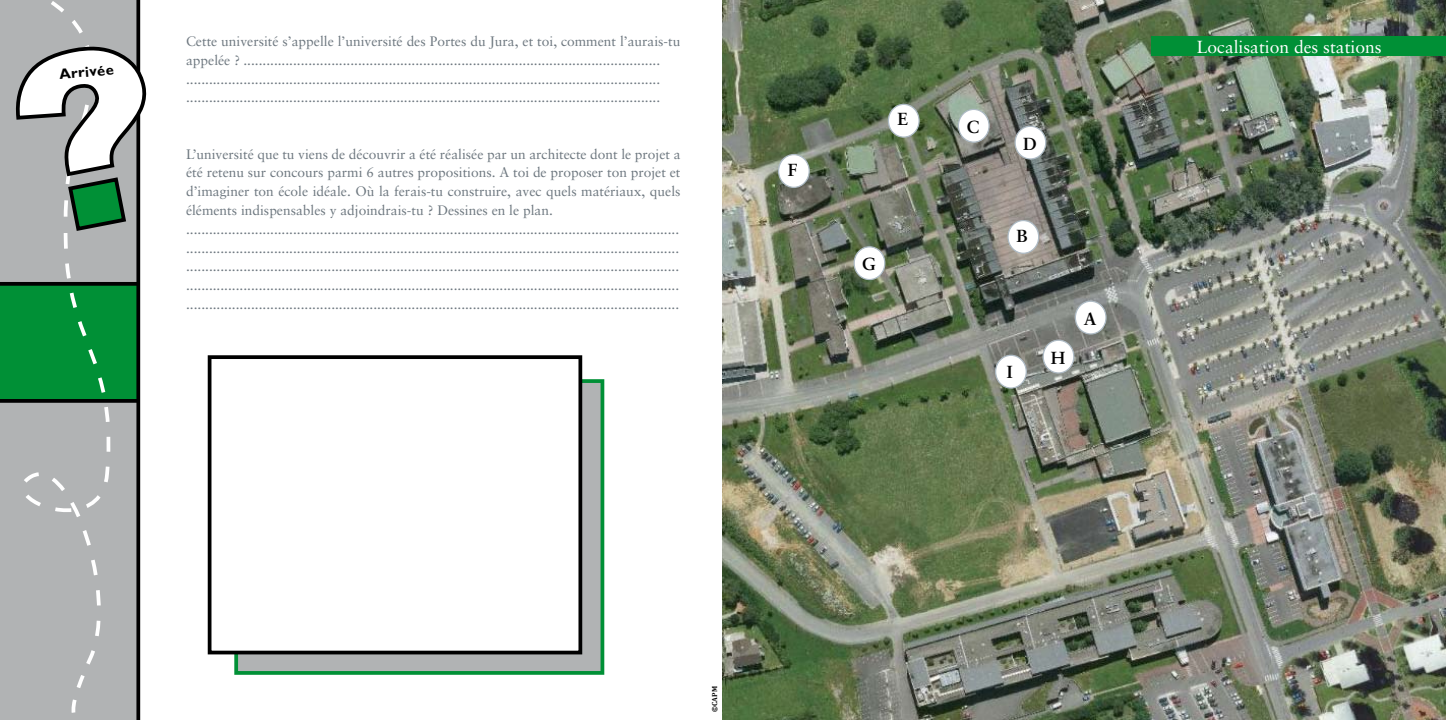
<style>
.page{position:relative;width:1446px;height:720px;background:#fff}
.page>*{position:absolute;margin:0;border:0;box-sizing:border-box;transform-origin:0 0}
.t1{font:17.5px "Sabon";color:#fff}
.t2{font:700 17.5px "Sabon";color:#000}
.t3{font:700 14.62px "M Gill Sans";color:#000}
.t4{font:13.75px/18.8px "Sabon";color:#6d777f}
.t5{font:700 7.25px "Cambria";color:#000}
.s1{font-family:"Gill Sans"}
</style>
<div class="page">
<img style="left:723px;top:0;width:723px;height:719px">
<div style="left:1075px;top:301px;width:31px;height:33px;background:#fff;border-radius:50%"></div>
<div style="left:1075px;top:300px;width:31px;height:34px;border:1px solid #aebbc5;border-radius:50%"></div>
<div style="left:1008px;top:220px;width:30px;height:33px;background:#fff;border-radius:50%"></div>
<div style="left:1007px;top:220px;width:32px;height:34px;border:1px solid #aebbc5;border-radius:50%"></div>
<div style="left:958px;top:109px;width:31px;height:33px;background:#fff;border-radius:50%"></div>
<div style="left:958px;top:109px;width:31px;height:34px;border:1px solid #aebbc5;border-radius:50%"></div>
<div style="left:1015px;top:126px;width:31px;height:33px;background:#fff;border-radius:50%"></div>
<div style="left:1014px;top:125px;width:32px;height:34px;border:1px solid #aebbc5;border-radius:50%"></div>
<div style="left:888px;top:104px;width:31px;height:33px;background:#fff;border-radius:50%"></div>
<div style="left:888px;top:104px;width:31px;height:34px;border:1px solid #aebbc5;border-radius:50%"></div>
<div style="left:778px;top:154px;width:31px;height:33px;background:#fff;border-radius:50%"></div>
<div style="left:778px;top:154px;width:32px;height:34px;border:1px solid #aebbc5;border-radius:50%"></div>
<div style="left:854px;top:247px;width:31px;height:32px;background:#fff;border-radius:50%"></div>
<div style="left:853px;top:246px;width:32px;height:34px;border:1px solid #aebbc5;border-radius:50%"></div>
<div style="left:1043px;top:340px;width:31px;height:33px;background:#fff;border-radius:50%"></div>
<div style="left:1042px;top:339px;width:32px;height:34px;border:1px solid #aebbc5;border-radius:50%"></div>
<div style="left:995px;top:355px;width:31px;height:33px;background:#fff;border-radius:50%"></div>
<div style="left:995px;top:354px;width:32px;height:34px;border:1px solid #aebbc5;border-radius:50%"></div>
<div style="left:0;top:0;width:136px;height:719px;background:#b1b3b4"></div>
<div style="left:0;top:283px;width:137px;height:117px;background:#009036"></div>
<svg style="left:20px;top:233px;width:92px;height:486px"></svg>
<hr style="left:0;top:282px;width:140px;height:3px;background:#000">
<hr style="left:0;top:399px;width:137px;height:3px;background:#000">
<svg style="left:136px;top:233px;width:4px;height:486px;background:#0f1210"></svg>
<svg style="left:15px;top:0;width:132px;height:233px"></svg>
<div style="left:236px;top:381px;width:366px;height:291px;background:#b1b3b4"></div>
<div style="left:234px;top:379px;width:370px;height:295px;border:4px solid #009036"></div>
<div style="left:210px;top:357px;width:370px;height:295px;background:#fff"></div>
<div style="left:208px;top:355px;width:374px;height:299px;border:4px solid #000"></div>
<div style="left:1152px;top:36px;width:294px;height:20px;background:#009036"></div>
<p class="t3" style="left:59px;top:66px;width:56px;rotate:-5deg">Arrivée</p>
<p class="t4" style="left:186px;top:32px;width:496px">Cette université s’appelle l’université des Portes du Jura, et toi, comment l’aurais-tu appelée ? ............................................................................................................. ............................................................................................................................ ............................................................................................................................</p>
<p class="t4" style="left:186px;top:144px;width:496px">L’université que tu viens de découvrir a été réalisée par un architecte dont le projet a été retenu sur concours parmi 6 autres propositions. A toi de proposer ton projet et d’imaginer ton école idéale. Où la ferais-tu construire, avec quels matériaux, quels éléments indispensables y adjoindrais-tu ? Dessines en le plan. ................................................................................................................................. ................................................................................................................................. ................................................................................................................................. ................................................................................................................................. .................................................................................................................................</p>
<p class="t2" style="left:788px;top:159px;width:11px">F</p>
<p class="t2" style="left:897px;top:108px;width:12px">E</p>
<p class="t2" style="left:862px;top:253px;width:15px">G</p>
<p class="t2" style="left:967px;top:116px;width:14px">C</p>
<p class="t2" style="left:1023px;top:133px;width:15px">D</p>
<p class="t2" style="left:1016px;top:224px;width:13px">B</p>
<p class="t2" style="left:1007px;top:360px;width:7px">I</p>
<p class="t2" style="left:1051px;top:346px;width:16px">H</p>
<p class="t2" style="left:1084px;top:307px;width:14px">A</p>
<p class="t1" style="left:1197px;top:36px;width:186px">Localisation des stations</p>
<p class="t5" style="left:710px;top:711px;width:28px;rotate:-90deg"><span class="s1">©</span>CAPM</p>
</div>
